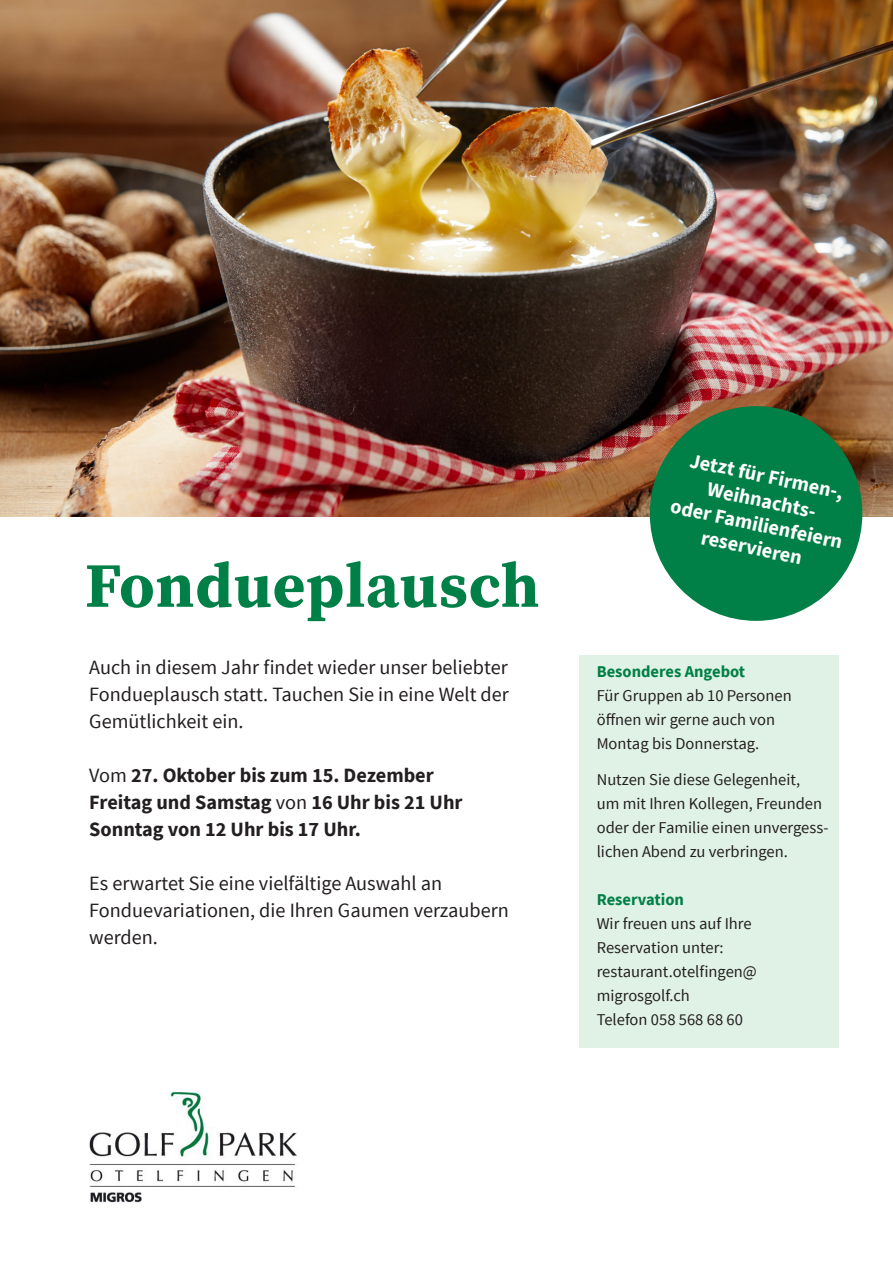
<style>
.page{position:relative;width:893px;height:1263px;background:#fff}
.page>*{position:absolute;margin:0;border:0;box-sizing:border-box;transform-origin:0 0}
.Haupttitel{font:63px "Source Serif Variable";letter-spacing:.01em;color:#007f46}
.Lauftext{font:20.25px/27px "Source Sans Pro";color:#231f20;text-align:justify}
.Lauftext-2{font:700 20.25px/27px "Source Sans Pro";color:#231f20}
.Lauftext-3{font:700 20.25px/24.3px "Source Sans Pro";color:#fff;text-align:center}
.Lauftext-4{font:16.5px/24px "Source Sans Pro";color:#231f20}
.Lauftext-5{font:700 16.5px "Source Sans Pro";color:#007f46}
.s1{font-weight:400}
</style>
<div class="page">
<img style="left:0;top:0;width:893px;height:517px">
<img style="left:89px;top:1091px;width:208px;height:112px">
<div style="left:580px;top:655px;width:259px;height:392px;background:#e0f2e5"></div>
<div style="left:650px;top:406px;width:212px;height:215px;background:#007f46;border-radius:50%"></div>
<p class="Haupttitel" style="left:85px;top:544px;width:456px">Fondueplausch</p>
<p class="Lauftext" style="left:89px;top:654px;width:421px">Auch in diesem Jahr findet wieder unser beliebter Fondueplausch statt. Tauchen Sie in eine Welt der Gemütlichkeit ein.</p>
<p class="Lauftext-2" style="left:89px;top:761px;width:375px"><span class="s1">Vom</span> 27. Oktober bis zum 15. Dezember<br>Freitag und Samstag <span class="s1">von</span> 16 Uhr bis 21 Uhr</p>
<p class="Lauftext-2" style="left:89px;top:815px;width:273px">Sonntag von 12 Uhr bis 17 Uhr.</p>
<p class="Lauftext" style="left:89px;top:870px;width:421px;text-align:left">Es erwartet Sie eine vielfältige Auswahl an<br>Fonduevariationen, die Ihren Gaumen verzaubern werden.</p>
<p class="Lauftext-3" style="left:684px;top:446px;width:177px;rotate:12deg">Jetzt für Firmen-,<br>Weihnachts-<br>oder Familienfeiern reservieren</p>
<p class="Lauftext-5" style="left:597px;top:660px;width:150px">Besonderes Angebot</p>
<p class="Lauftext-4" style="left:597px;top:684px;width:197px">Für Gruppen ab 10 Personen öffnen wir gerne auch von<br>Montag bis Donnerstag.</p>
<p class="Lauftext-4" style="left:597px;top:768px;width:233px">Nutzen Sie diese Gelegenheit,<br>um mit Ihren Kollegen, Freunden oder der Familie einen unvergess&shy;lichen Abend zu verbringen.</p>
<p class="Lauftext-5" style="left:597px;top:888px;width:89px">Reservation</p>
<p class="Lauftext-4" style="left:597px;top:912px;width:156px">Wir freuen uns auf Ihre<br>Reservation unter:</p>
<p class="Lauftext-4" style="left:597px;top:960px;width:162px">restaurant.otelfingen@</p>
<p class="Lauftext-4" style="left:597px;top:984px;width:148px">migrosgolf.ch<br>Telefon 058 568 68 60</p>
</div>
